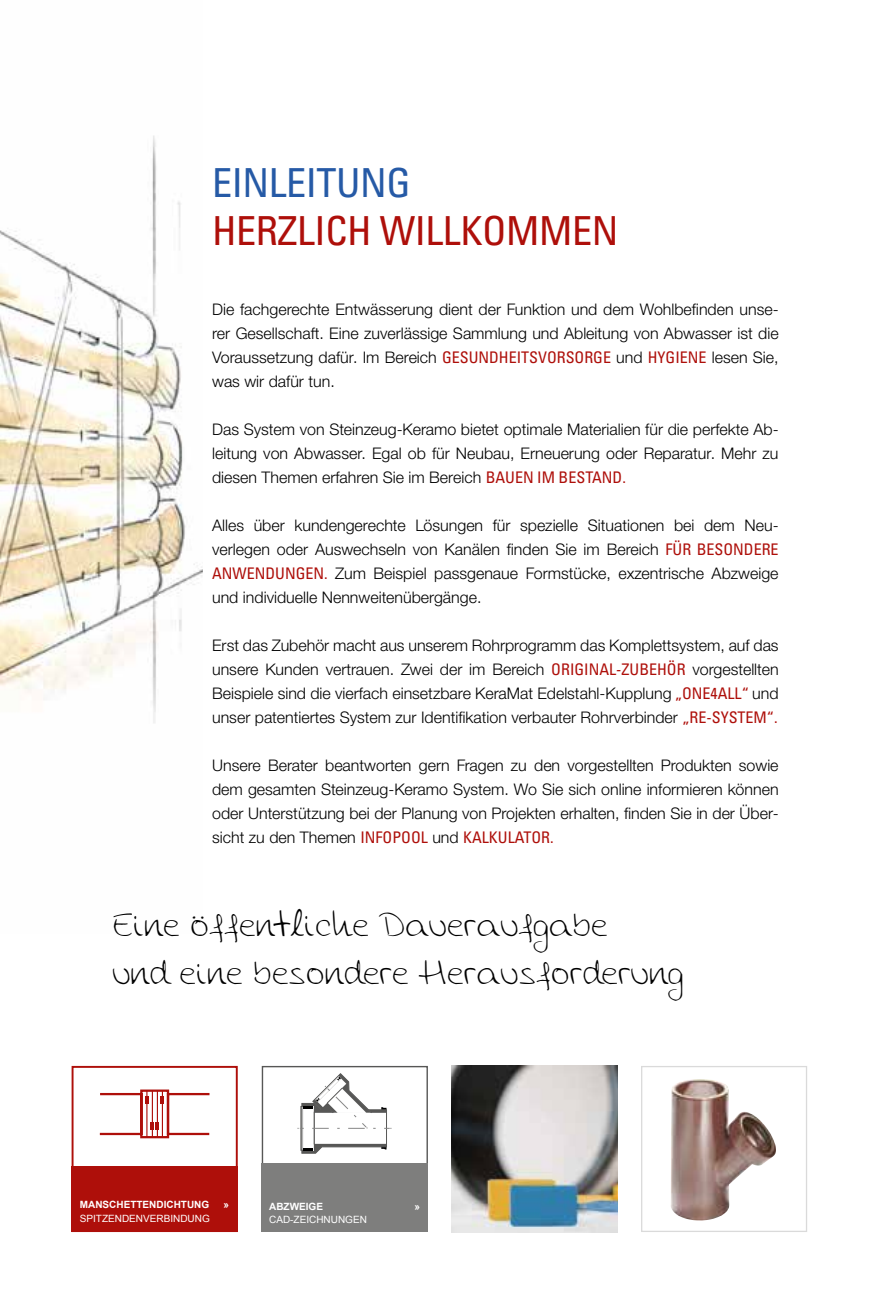
<style>
.page{position:relative;width:879px;height:1304px;background:#fff}
.page>*{position:absolute;margin:0;border:0;box-sizing:border-box;transform-origin:0 0}
.t1{font:condensed 40px "Univers LT Pro";letter-spacing:-.01em;color:#ae0f0a}
.t2{font:condensed 40px "Univers LT Pro";letter-spacing:-.01em;color:#265aa6}
.t3{font:32px/48px "Aida Garmo Scrap Rounded";letter-spacing:.09em;color:#000}
.t4{font:300 16px/24px "Helvetica Neue LTW1 G";color:#000;text-align:justify}
.t5{font:10px "Arial";color:#fff}
.t6{font:700 10px "Arial";color:#fff}
.s1{font-family:"Univers LT Pro";font-weight:400;font-stretch:condensed;color:#ae0f0a}
</style>
<div class="page">
<img style="left:0;top:135px;width:202px;height:588px">
<img style="left:451px;top:1066px;width:166px;height:166px">
<img style="left:671px;top:1079px;width:105px;height:142px">
<div style="left:641px;top:1066px;width:166px;height:166px;border:1px solid #dadada"></div>
<div style="left:262px;top:1066px;width:166px;height:165px;border:1px solid #575756"></div>
<div style="left:262px;top:1164px;width:166px;height:68px;background:#7e7e7d"></div>
<svg style="left:297px;top:1073px;width:94px;height:80px"></svg>
<div style="left:72px;top:1066px;width:166px;height:166px;border:2px solid #ae0f0a"></div>
<div style="left:72px;top:1166px;width:166px;height:66px;background:#ae0f0a"></div>
<svg style="left:99px;top:1089px;width:111px;height:50px"></svg>
<h1 class="t2" style="left:212px;top:157px;width:200px">EINLEITUNG</h1>
<h1 class="t1" style="left:212px;top:205px;width:408px">HERZLICH WILLKOMMEN</h1>
<p class="t4" style="left:212px;top:297px;width:568px">Die fachgerechte Entwässerung dient der Funktion und dem Wohlbefinden unse&shy;rer Gesellschaft. Eine zuverlässige Sammlung und Ableitung von Abwasser ist die Voraussetzung dafür. Im Bereich <span class="s1">GESUNDHEITSVORSORGE</span> und <span class="s1">HYGIENE</span> lesen Sie, was wir dafür tun.</p>
<p class="t4" style="left:212px;top:417px;width:568px">Das System von Steinzeug-Keramo bietet optimale Materialien für die perfekte Ab&shy;leitung von Abwasser. Egal ob für Neubau, Erneuerung oder Reparatur. Mehr zu diesen Themen erfahren Sie im Bereich <span class="s1">BAUEN IM BESTAND.</span></p>
<p class="t4" style="left:212px;top:513px;width:568px">Alles über kundengerechte Lösungen für spezielle Situationen bei dem Neu&shy;verlegen oder Auswechseln von Kanälen finden Sie im Bereich <span class="s1">FÜR BESONDERE ANWENDUNGEN.</span> Zum Beispiel passgenaue Formstücke, exzentrische Abzweige und individuelle Nennweitenübergänge.</p>
<p class="t4" style="left:212px;top:633px;width:568px">Erst das Zubehör macht aus unserem Rohrprogramm das Komplettsystem, auf das unsere Kunden vertrauen. Zwei der im Bereich <span class="s1">ORIGINAL-ZUBEHÖR</span> vorgestellten Beispiele sind die vierfach einsetzbare KeraMat Edelstahl-Kupplung <span class="s1">„ONE4ALL“</span> und unser patentiertes System zur Identifikation verbauter Rohrverbinder <span class="s1">„RE-SYSTEM“.</span></p>
<p class="t4" style="left:212px;top:753px;width:568px">Unsere Berater beantworten gern Fragen zu den vorgestellten Produkten sowie dem gesamten Steinzeug-Keramo System. Wo Sie sich online informieren können oder Unterstützung bei der Planung von Projekten erhalten, finden Sie in der Über&shy;sicht zu den Themen <span class="s1">INFOPOOL</span> und <span class="s1">KALKULATOR.</span></p>
<h2 class="t3" style="left:114px;top:901px;width:569px">Eine öffentliche Daueraufgabe<br>und eine besondere Herausforderung</h2>
<p class="t6" style="left:80px;top:1198px;width:131px">MANSCHETTENDICHTUNG</p>
<p class="t6" style="left:223px;top:1198px;width:7px">»</p>
<p class="t5" style="left:80px;top:1212px;width:132px">SPITZENDENVERBINDUNG</p>
<p class="t6" style="left:269px;top:1199px;width:55px">ABZWEIGE</p>
<p class="t6" style="left:414px;top:1199px;width:7px">»</p>
<p class="t5" style="left:269px;top:1213px;width:99px">CAD-ZEICHNUNGEN</p>
</div>
